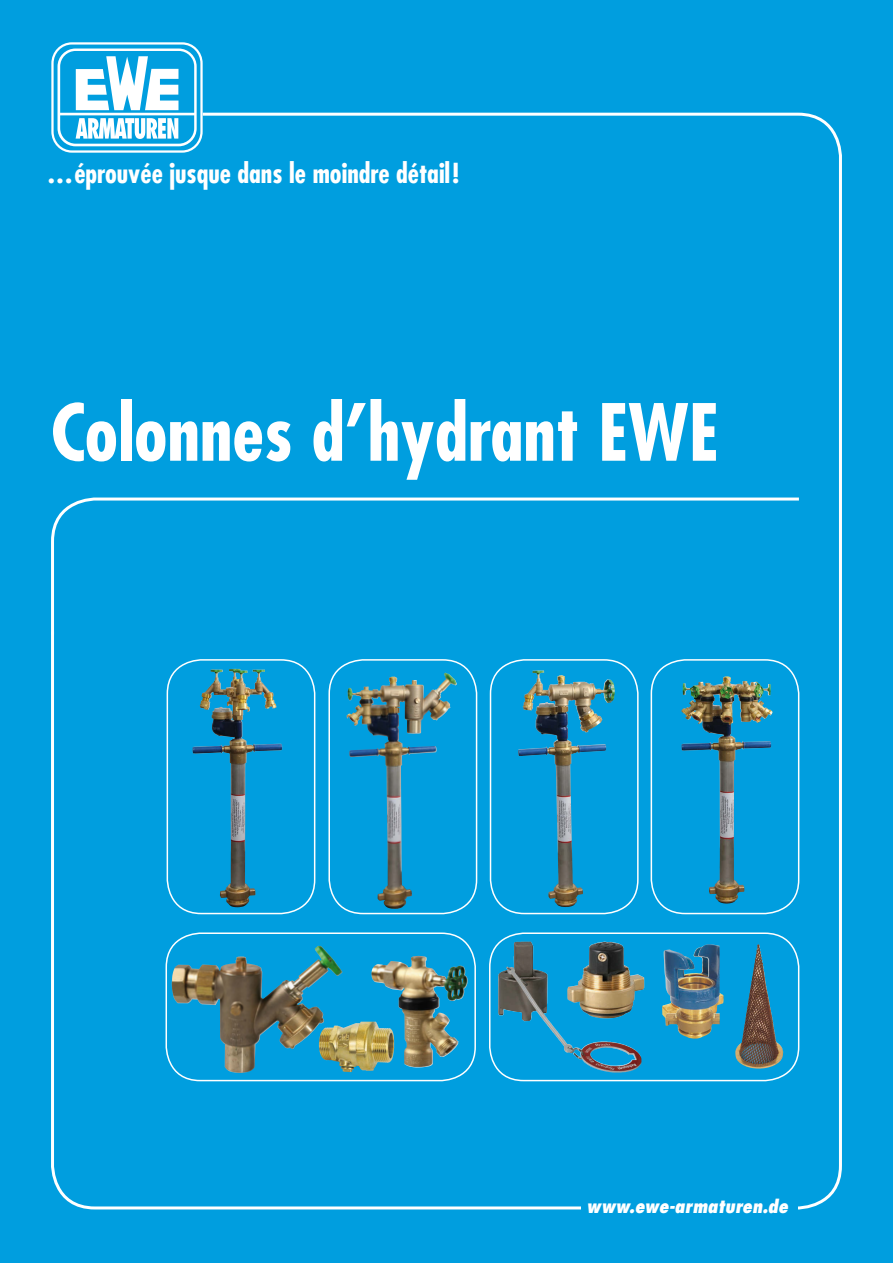
<style>
.page{position:relative;width:893px;height:1263px;background:#009edf}
.page>*{position:absolute;margin:0;border:0;box-sizing:border-box;transform-origin:0 0}
.t1{font:700 condensed 76.5px "Futura Com";color:#fff}
.t2{font:700 condensed 27px "Futura Com";color:#fff}
.t3{font:italic 800 condensed 18px "Futura Com";color:#fff}
</style>
<div class="page">
<div style="left:50px;top:111px;width:793px;height:1100px;background:#009edf"></div>
<div style="left:581px;top:1198px;width:216px;height:23px;background:#009edf"></div>
<svg style="left:55px;top:46px;width:144px;height:103px"></svg>
<svg style="left:58px;top:49px;width:139px;height:97px"></svg>
<svg style="left:60px;top:51px;width:134px;height:93px"></svg>
<div style="left:51px;top:42px;width:152px;height:111px;border:2px solid #fff;border-radius:20px"></div>
<div style="left:167px;top:659px;width:148px;height:255px;border:2px solid #fff;border-radius:34px"></div>
<div style="left:328px;top:659px;width:149px;height:255px;border:2px solid #fff;border-radius:34px"></div>
<div style="left:651px;top:659px;width:148px;height:255px;border:2px solid #fff;border-radius:34px"></div>
<div style="left:490px;top:659px;width:149px;height:255px;border:2px solid #fff;border-radius:34px"></div>
<div style="left:166px;top:932px;width:310px;height:149px;border:2px solid #fff;border-radius:34px"></div>
<div style="left:489px;top:932px;width:310px;height:149px;border:2px solid #fff;border-radius:34px"></div>
<img style="left:735px;top:944px;width:49px;height:125px">
<img style="left:567px;top:942px;width:77px;height:76px">
<img style="left:498px;top:942px;width:66px;height:104px">
<img style="left:662px;top:947px;width:62px;height:80px">
<img style="left:172px;top:946px;width:152px;height:127px">
<img style="left:371px;top:956px;width:97px;height:111px">
<img style="left:319px;top:1022px;width:75px;height:50px">
<img style="left:193px;top:669px;width:88px;height:238px">
<img style="left:347px;top:673px;width:99px;height:221px">
<img style="left:681px;top:676px;width:90px;height:228px">
<img style="left:664px;top:945px;width:47px;height:94px">
<img style="left:518px;top:670px;width:97px;height:237px">
<p class="t2" style="left:48px;top:155px;width:413px">...éprouvée jusque dans le moindre détail!</p>
<h1 class="t1" style="left:51px;top:381px;width:669px">Colonnes d’hydrant EWE</h1>
<p class="t3" style="left:587px;top:1195px;width:203px">www.ewe-armaturen.de</p>
</div>
